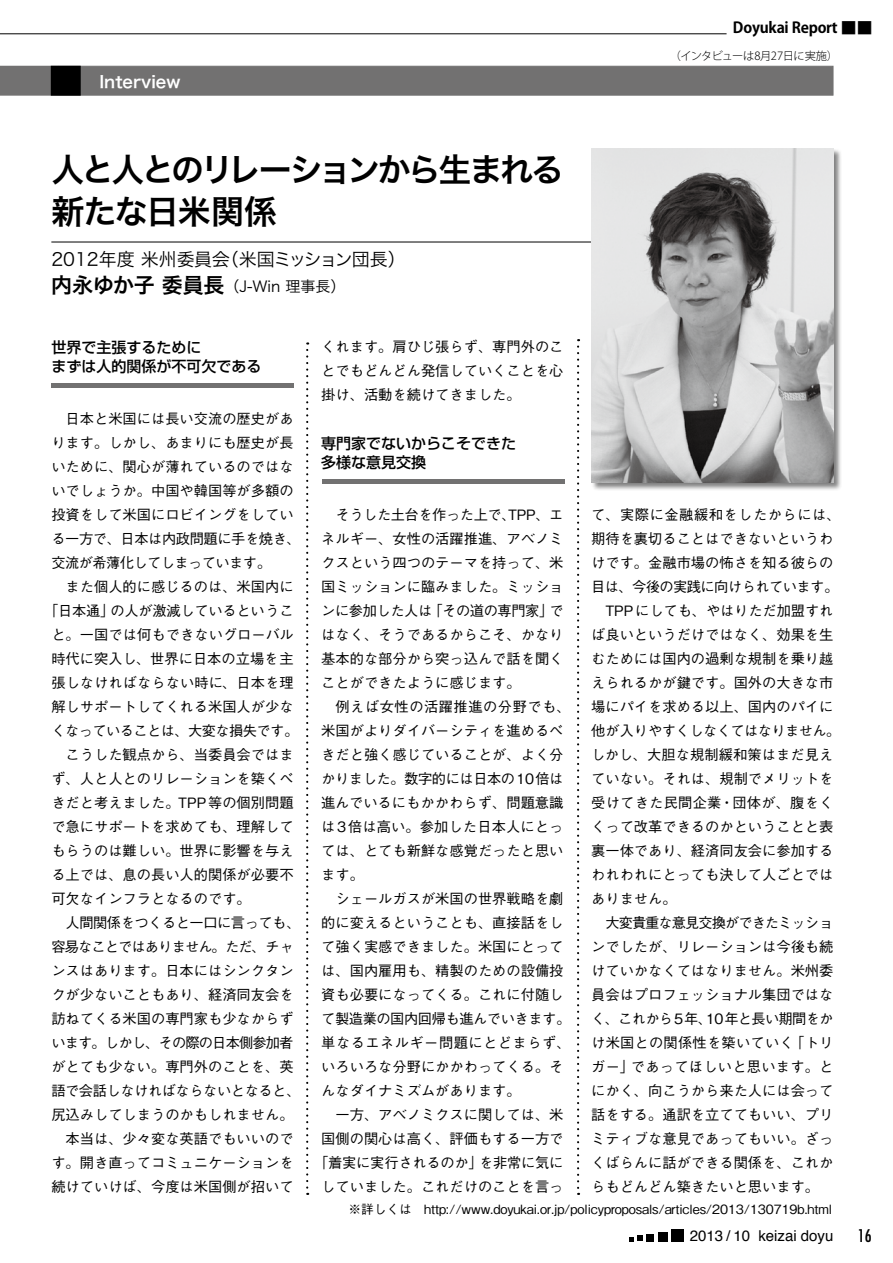
<style>
.page{position:relative;width:893px;height:1263px;background:#fff}
.page>*{position:absolute;margin:0;border:0;box-sizing:border-box;transform-origin:0 0}
.t1{font:33px/42px "Hira Kaku Pro W6";letter-spacing:-.075em;color:#000}
.t2{font:18px "Hira Kaku Pro W3";color:#000}
.t3{font:condensed 16.95px "Futura";color:#000}
.t4{font:16.5px "Hira Kaku Pro W6";color:#fff}
.t5{font:500 15px/19.5px "Shin Go Pro";color:#000}
.t6{font:15px "Hira Kaku Pro W3";color:#000}
.t7{font:15px "Helvetica";color:#000}
.t8{font:700 15px "Koz Go Pro";letter-spacing:-.015em;color:#000}
.t9{font:500 14.25px/24px "Gothic BBB Pro";color:#000}
.t10{font:500 14.25px "Gothic BBB Pro";letter-spacing:-.04em;color:#000}
.t11{font:500 14.25px "Gothic BBB Pro";letter-spacing:-.06em;color:#000}
.t12{font:500 14.25px "Gothic BBB Pro";letter-spacing:.02em;color:#000}
.t13{font:500 14.25px "Gothic BBB Pro";letter-spacing:-.05em;color:#000}
.t14{font:500 14.25px "Gothic BBB Pro";letter-spacing:-.02em;color:#000}
.t15{font:500 14.25px "Gothic BBB Pro";letter-spacing:-.03em;color:#000}
.t16{font:500 14.25px "Gothic BBB Pro";letter-spacing:-.035em;color:#000}
.t17{font:500 14.25px "Gothic BBB Pro";letter-spacing:.035em;color:#000}
.t18{font:500 14.25px "Gothic BBB Pro";letter-spacing:-.065em;color:#000}
.t19{font:500 12.75px "Gothic BBB Pro";letter-spacing:-.01em;color:#000}
.t20{font:300 11.25px "Koz Go Pro";letter-spacing:-.04em;color:#000}
.s1{font-size:16.5px}
.s2{font-family:"Hira Kaku Pro W6";font-size:21px}
</style>
<div class="page">
<hr style="left:0;top:34px;width:727px;height:1px;background:#000">
<svg style="left:629px;top:1236px;width:14px;height:5px"></svg>
<div style="left:647px;top:1234px;width:7px;height:7px;background:#000"></div>
<div style="left:658px;top:1232px;width:9px;height:9px;background:#000"></div>
<div style="left:671px;top:1229px;width:13px;height:12px;background:#000"></div>
<hr style="left:51px;top:242px;width:554px;height:1px;background:#000">
<div style="left:0;top:66px;width:51px;height:30px;background:#727171"></div>
<div style="left:58px;top:66px;width:775px;height:30px;background:#727171;border:1px solid #727171"></div>
<div style="left:51px;top:66px;width:29px;height:29px;background:#000"></div>
<div style="left:51px;top:66px;width:30px;height:30px;border:1px solid #000"></div>
<svg style="left:306px;top:342px;width:2px;height:853px"></svg>
<svg style="left:577px;top:339px;width:2px;height:856px"></svg>
<div style="left:591px;top:148px;width:251px;height:343px;background:#000;opacity:.5"></div>
<img style="left:591px;top:149px;width:242px;height:333px">
<hr style="left:51px;top:383px;width:243px;height:4px;background:#727171">
<hr style="left:322px;top:479px;width:242px;height:4px;background:#727171">
<p class="t8" style="left:733px;top:18px;width:141px">Doyukai Report <span class="s1">■■</span></p>
<p class="t4" style="left:83px;top:67px;width:99px">　Interview</p>
<h1 class="t1" style="left:51px;top:147px;width:514px">人と人とのリレーションから生まれる新たな日米関係</h1>
<p class="t2" style="left:51px;top:244px;width:356px">2012年度 米州委員会（米国ミッション団長）</p>
<p class="t6" style="left:51px;top:273px;width:295px"><span class="s2">内永ゆか子 委員長</span>（J-Win 理事長）</p>
<p class="t5" style="left:51px;top:335px;width:211px">世界で主張するために<br>まずは人的関係が不可欠である</p>
<p class="t9" style="left:51px;top:405px;width:251px;text-indent:14px">日本と米国には長い交流の歴史があります。しかし、あまりにも歴史が長いために、関心が薄れているのではないでしょうか。中国や韓国等が多額の投資をして米国にロビイングをしている一方で、日本は内政問題に手を焼き、交流が希薄化してしまっています。</p>
<p class="t9" style="left:66px;top:573px;width:229px">また個人的に感じるのは、米国内に</p>
<p class="t14" style="left:44px;top:599px;width:251px">「日本通」の人が激減しているというこ</p>
<p class="t9" style="left:51px;top:621px;width:244px">と。一国では何もできないグローバル</p>
<p class="t9" style="left:51px;top:645px;width:244px">時代に突入し、世界に日本の立場を主</p>
<p class="t9" style="left:51px;top:669px;width:244px">張しなければならない時に、日本を理</p>
<p class="t9" style="left:51px;top:693px;width:244px">解しサポートしてくれる米国人が少な</p>
<p class="t10" style="left:51px;top:719px;width:249px">くなっていることは、大変な損失です。</p>
<p class="t9" style="left:66px;top:741px;width:229px">こうした観点から、当委員会ではま</p>
<p class="t9" style="left:51px;top:765px;width:244px">ず、人と人とのリレーションを築くべ</p>
<p class="t9" style="left:51px;top:789px;width:244px">きだと考えました。TPP等の個別問題</p>
<p class="t9" style="left:51px;top:813px;width:244px">で急にサポートを求めても、理解して</p>
<p class="t9" style="left:51px;top:837px;width:244px">もらうのは難しい。世界に影響を与え</p>
<p class="t9" style="left:51px;top:861px;width:244px">る上では、息の長い人的関係が必要不</p>
<p class="t9" style="left:51px;top:885px;width:201px">可欠なインフラとなるのです。</p>
<p class="t16" style="left:66px;top:911px;width:237px">人間関係をつくると一口に言っても、</p>
<p class="t11" style="left:51px;top:935px;width:244px">容易なことではありません。ただ、チャ</p>
<p class="t9" style="left:51px;top:957px;width:244px">ンスはあります。日本にはシンクタン</p>
<p class="t9" style="left:51px;top:981px;width:244px">クが少ないこともあり、経済同友会を</p>
<p class="t9" style="left:51px;top:1005px;width:244px">訪ねてくる米国の専門家も少なからず</p>
<p class="t11" style="left:51px;top:1031px;width:244px">います。しかし、その際の日本側参加者</p>
<p class="t9" style="left:51px;top:1053px;width:244px">がとても少ない。専門外のことを、英</p>
<p class="t15" style="left:51px;top:1079px;width:251px">語で会話しなければならないとなると、</p>
<p class="t9" style="left:51px;top:1101px;width:244px">尻込みしてしまうのかもしれません。</p>
<p class="t9" style="left:66px;top:1125px;width:229px">本当は、少々変な英語でもいいので</p>
<p class="t9" style="left:51px;top:1149px;width:244px">す。開き直ってコミュニケーションを</p>
<p class="t9" style="left:51px;top:1173px;width:244px">続けていけば、今度は米国側が招いて</p>
<p class="t9" style="left:321px;top:333px;width:244px;text-align:justify">くれます。肩ひじ張らず、専門外のことでもどんどん発信していくことを心掛け、活動を続けてきました。</p>
<p class="t5" style="left:321px;top:431px;width:196px">専門家でないからこそできた多様な意見交換</p>
<p class="t9" style="left:321px;top:501px;width:244px;text-align:justify;text-indent:14px">そうした土台を作った上で、TPP、エネルギー、女性の活躍推進、アベノミクスという四つのテーマを持って、米国ミッションに臨みました。ミッションに参加した人は「その道の専門家」ではなく、そうであるからこそ、かなり基本的な部分から突っ込んで話を聞くことができたように感じます。</p>
<p class="t9" style="left:321px;top:693px;width:251px;text-indent:14px">例えば女性の活躍推進の分野でも、米国がよりダイバーシティを進めるべきだと強く感じていることが、よく分かりました。数字的には日本の10倍は進んでいるにもかかわらず、問題意識は3倍は高い。参加した日本人にとっては、とても新鮮な感覚だったと思います。</p>
<p class="t9" style="left:321px;top:885px;width:251px;text-indent:14px">シェールガスが米国の世界戦略を劇的に変えるということも、直接話をして強く実感できました。米国にとっては、国内雇用も、精製のための設備投資も必要になってくる。これに付随して製造業の国内回帰も進んでいきます。単なるエネルギー問題にとどまらず、いろいろな分野にかかわってくる。そんなダイナミズムがあります。</p>
<p class="t9" style="left:314px;top:1101px;width:251px;text-align:right">一方、アベノミクスに関しては、米<br>国側の関心は高く、評価もする一方で「着実に実行されるのか」を非常に気にしていました。これだけのことを言っ</p>
<p class="t20" style="left:670px;top:49px;width:170px">（インタビューは8月27日に実施）</p>
<p class="t17" style="left:591px;top:503px;width:251px">て、実際に金融緩和をしたからには、</p>
<p class="t9" style="left:591px;top:525px;width:244px">期待を裏切ることはできないというわ</p>
<p class="t9" style="left:591px;top:549px;width:244px">けです。金融市場の怖さを知る彼らの</p>
<p class="t10" style="left:591px;top:575px;width:249px">目は、今後の実践に向けられています。</p>
<p class="t9" style="left:605px;top:597px;width:230px">TPPにしても、やはりただ加盟すれ</p>
<p class="t9" style="left:591px;top:621px;width:244px">ば良いというだけではなく、効果を生</p>
<p class="t9" style="left:591px;top:645px;width:244px">むためには国内の過剰な規制を乗り越</p>
<p class="t9" style="left:591px;top:669px;width:244px">えられるかが鍵です。国外の大きな市</p>
<p class="t9" style="left:591px;top:693px;width:244px">場にパイを求める以上、国内のパイに</p>
<p class="t10" style="left:591px;top:719px;width:251px">他が入りやすくしなくてはなりません。</p>
<p class="t9" style="left:591px;top:741px;width:244px">しかし、大胆な規制緩和策はまだ見え</p>
<p class="t9" style="left:591px;top:765px;width:244px">ていない。それは、規制でメリットを</p>
<p class="t12" style="left:591px;top:791px;width:244px">受けてきた民間企業・団体が、腹をく</p>
<p class="t9" style="left:591px;top:813px;width:244px">くって改革できるのかということと表</p>
<p class="t9" style="left:591px;top:837px;width:244px">裏一体であり、経済同友会に参加する</p>
<p class="t9" style="left:591px;top:861px;width:244px">われわれにとっても決して人ごとでは</p>
<p class="t9" style="left:591px;top:885px;width:87px">ありません。</p>
<p class="t18" style="left:605px;top:911px;width:229px">大変貴重な意見交換ができたミッショ</p>
<p class="t9" style="left:591px;top:933px;width:244px">ンでしたが、リレーションは今後も続</p>
<p class="t9" style="left:591px;top:957px;width:244px">けていかなくてはなりません。米州委</p>
<p class="t9" style="left:591px;top:981px;width:244px">員会はプロフェッショナル集団ではな</p>
<p class="t13" style="left:591px;top:1007px;width:244px">く、これから5年、10年と長い期間をか</p>
<p class="t9" style="left:591px;top:1029px;width:244px">け米国との関係性を築いていく「トリ</p>
<p class="t12" style="left:591px;top:1055px;width:244px">ガー」であってほしいと思います。と</p>
<p class="t9" style="left:591px;top:1077px;width:244px">にかく、向こうから来た人には会って</p>
<p class="t9" style="left:591px;top:1101px;width:244px">話をする。通訳を立ててもいい、プリ</p>
<p class="t9" style="left:591px;top:1125px;width:244px">ミティブな意見であってもいい。ざっ</p>
<p class="t9" style="left:591px;top:1149px;width:244px">くばらんに話ができる関係を、これか</p>
<p class="t9" style="left:591px;top:1173px;width:230px">らもどんどん築きたいと思います。</p>
<p class="t19" style="left:348px;top:1199px;width:485px">※詳しくは　http://www.doyukai.or.jp/policyproposals/articles/2013/130719b.html</p>
<p class="t7" style="left:690px;top:1224px;width:145px">2013 / 10 keizai doyu</p>
<p class="t3" style="left:858px;top:1225px;width:15px">16</p>
</div>
